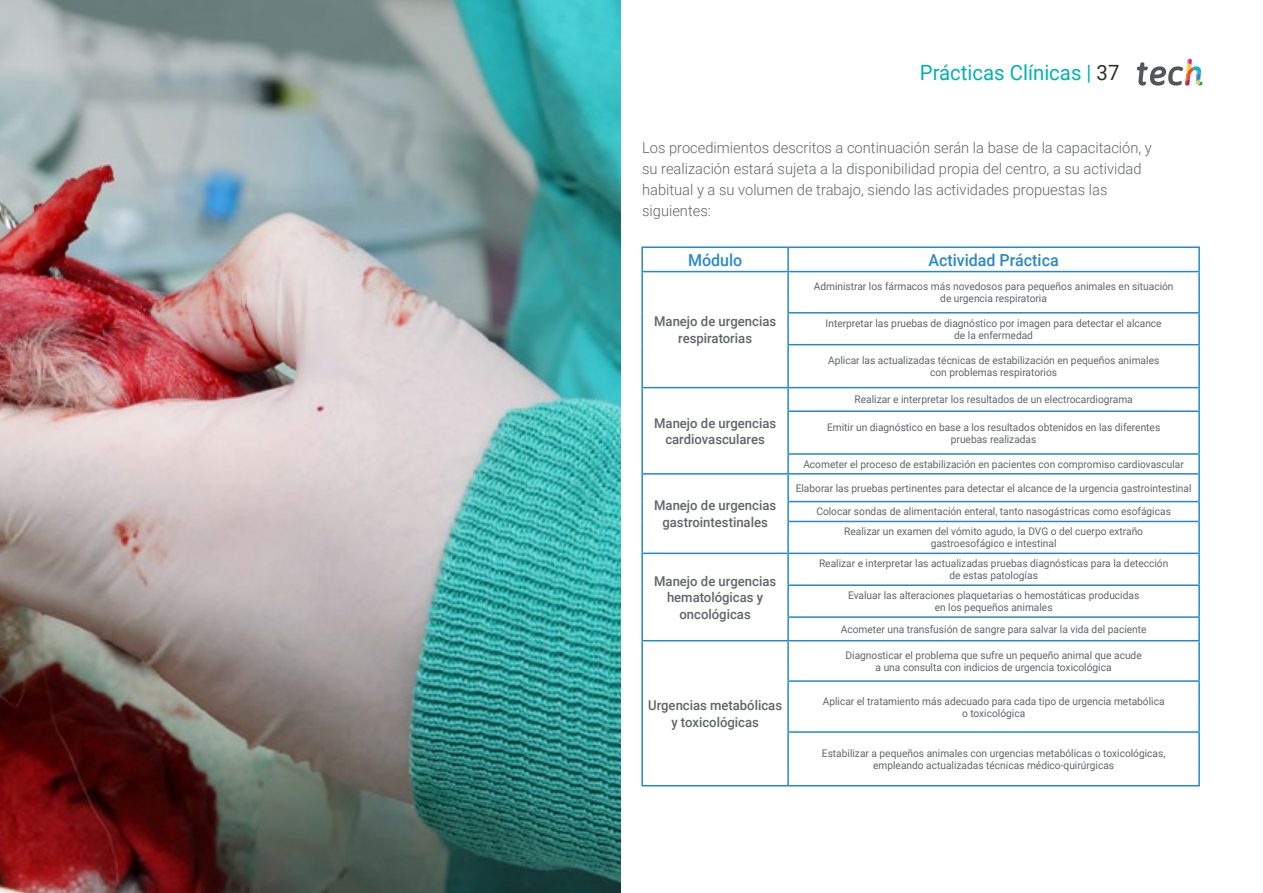
<style>
.page{position:relative;width:1263px;height:893px;background:#fff}
.page>*{position:absolute;margin:0;border:0;box-sizing:border-box;transform-origin:0 0}
.t1{font:21px "Roboto";color:#00b2af}
.t2{font:500 16.5px "Roboto";color:#2988c9}
.t3{font:300 15px/21px "Roboto";color:#61646a}
.t4{font:500 13.5px/16.5px "Roboto";color:#61646a;text-align:center}
.t5{font:10.5px/12px "Roboto";color:#61646a;text-align:center}
.s1{color:#312e20}
</style>
<div class="page">
<img style="left:0;top:0;width:621px;height:893px">
<svg style="left:1137px;top:59px;width:65px;height:27px"></svg>
<hr style="left:641px;top:785px;width:147px;height:1px;background:#2488c9">
<hr style="left:789px;top:473px;width:409px;height:2px;background:#2988c9">
<hr style="left:789px;top:501px;width:409px;height:1px;background:#2988c9">
<hr style="left:789px;top:521px;width:409px;height:1px;background:#2988c9">
<hr style="left:641px;top:246px;width:147px;height:2px;background:#2488c9">
<hr style="left:641px;top:248px;width:2px;height:23px;background:#2488c9">
<hr style="left:787px;top:248px;width:2px;height:23px;background:#2488c9">
<hr style="left:641px;top:554px;width:2px;height:31px;background:#2488c9">
<hr style="left:787px;top:554px;width:2px;height:30px;background:#2488c9">
<hr style="left:641px;top:585px;width:2px;height:32px;background:#2488c9">
<hr style="left:787px;top:586px;width:2px;height:30px;background:#2488c9">
<hr style="left:641px;top:617px;width:2px;height:23px;background:#2488c9">
<hr style="left:787px;top:618px;width:2px;height:22px;background:#2488c9">
<hr style="left:641px;top:641px;width:2px;height:40px;background:#2488c9">
<hr style="left:787px;top:641px;width:2px;height:39px;background:#2488c9">
<hr style="left:641px;top:681px;width:2px;height:51px;background:#2488c9">
<hr style="left:787px;top:682px;width:2px;height:49px;background:#2488c9">
<hr style="left:641px;top:732px;width:2px;height:53px;background:#2488c9">
<hr style="left:787px;top:733px;width:2px;height:52px;background:#2488c9">
<hr style="left:641px;top:271px;width:147px;height:1px;background:#2488c9">
<hr style="left:641px;top:272px;width:2px;height:41px;background:#2488c9">
<hr style="left:787px;top:272px;width:2px;height:40px;background:#2488c9">
<hr style="left:641px;top:313px;width:2px;height:32px;background:#2488c9">
<hr style="left:787px;top:314px;width:2px;height:30px;background:#2488c9">
<hr style="left:641px;top:345px;width:2px;height:42px;background:#2488c9">
<hr style="left:787px;top:345px;width:2px;height:42px;background:#2488c9">
<hr style="left:641px;top:553px;width:147px;height:1px;background:#2488c9">
<hr style="left:641px;top:640px;width:147px;height:1px;background:#2488c9">
<hr style="left:641px;top:387px;width:147px;height:1px;background:#2488c9">
<hr style="left:641px;top:388px;width:2px;height:23px;background:#2488c9">
<hr style="left:787px;top:388px;width:2px;height:22px;background:#2488c9">
<hr style="left:641px;top:411px;width:2px;height:43px;background:#2488c9">
<hr style="left:787px;top:412px;width:2px;height:41px;background:#2488c9">
<svg style="left:641px;top:454px;width:2px;height:19px"></svg>
<svg style="left:787px;top:455px;width:2px;height:18px"></svg>
<hr style="left:641px;top:473px;width:148px;height:2px;background:#2488c9">
<hr style="left:641px;top:475px;width:2px;height:27px;background:#2488c9">
<hr style="left:787px;top:475px;width:2px;height:27px;background:#2488c9">
<svg style="left:641px;top:502px;width:2px;height:19px"></svg>
<svg style="left:787px;top:502px;width:2px;height:19px"></svg>
<hr style="left:641px;top:521px;width:2px;height:32px;background:#2488c9">
<hr style="left:787px;top:521px;width:2px;height:32px;background:#2488c9">
<hr style="left:788px;top:246px;width:412px;height:2px;background:#2488c9">
<hr style="left:1198px;top:248px;width:2px;height:23px;background:#2488c9">
<hr style="left:788px;top:271px;width:412px;height:1px;background:#2488c9">
<hr style="left:1198px;top:272px;width:2px;height:40px;background:#2488c9">
<hr style="left:787px;top:312px;width:413px;height:2px;background:#2488c9">
<hr style="left:1198px;top:314px;width:2px;height:30px;background:#2488c9">
<hr style="left:787px;top:344px;width:413px;height:1px;background:#2488c9">
<hr style="left:1198px;top:345px;width:2px;height:42px;background:#2488c9">
<hr style="left:788px;top:387px;width:412px;height:1px;background:#2488c9">
<hr style="left:1198px;top:388px;width:2px;height:22px;background:#2488c9">
<hr style="left:1198px;top:412px;width:2px;height:41px;background:#2488c9">
<svg style="left:1198px;top:455px;width:2px;height:19px"></svg>
<hr style="left:788px;top:553px;width:412px;height:1px;background:#2488c9">
<hr style="left:787px;top:584px;width:413px;height:2px;background:#2488c9">
<hr style="left:787px;top:616px;width:413px;height:2px;background:#2488c9">
<hr style="left:788px;top:640px;width:412px;height:1px;background:#2488c9">
<hr style="left:787px;top:731px;width:413px;height:2px;background:#2488c9">
<hr style="left:788px;top:785px;width:412px;height:1px;background:#2488c9">
<hr style="left:787px;top:410px;width:413px;height:2px;background:#2488c9">
<hr style="left:787px;top:453px;width:413px;height:2px;background:#2488c9">
<hr style="left:1198px;top:474px;width:2px;height:28px;background:#2488c9">
<svg style="left:1198px;top:502px;width:2px;height:19px"></svg>
<hr style="left:1198px;top:521px;width:2px;height:32px;background:#2488c9">
<hr style="left:1198px;top:733px;width:2px;height:52px;background:#2488c9">
<hr style="left:1198px;top:554px;width:2px;height:30px;background:#2488c9">
<hr style="left:1198px;top:586px;width:2px;height:30px;background:#2488c9">
<hr style="left:1198px;top:618px;width:2px;height:22px;background:#2488c9">
<hr style="left:1198px;top:641px;width:2px;height:39px;background:#2488c9">
<hr style="left:787px;top:680px;width:413px;height:2px;background:#2488c9">
<hr style="left:1198px;top:682px;width:2px;height:49px;background:#2488c9">
<h1 class="t1" style="left:920px;top:57px;width:201px">Prácticas Clínicas | <span class="s1">37</span></h1>
<p class="t3" style="left:642px;top:136px;width:511px">Los procedimientos descritos a continuación serán la base de la capacitación, y su realización estará sujeta a la disponibilidad propia del centro, a su actividad habitual y a su volumen de trabajo, siendo las actividades propuestas las siguientes:</p>
<h2 class="t2" style="left:688px;top:248px;width:56px">Módulo</h2>
<h2 class="t2" style="left:928px;top:248px;width:132px">Actividad Práctica</h2>
<p class="t4" style="left:654px;top:313px;width:124px">Manejo de urgencias respiratorias</p>
<p class="t4" style="left:654px;top:414px;width:124px">Manejo de urgencias cardiovasculares</p>
<p class="t4" style="left:654px;top:497px;width:124px">Manejo de urgencias gastrointestinales</p>
<p class="t4" style="left:654px;top:572px;width:124px">Manejo de urgencias hematológicas y oncológicas</p>
<p class="t4" style="left:648px;top:696px;width:135px">Urgencias metabólicas y toxicológicas</p>
<p class="t5" style="left:814px;top:280px;width:361px">Administrar los fármacos más novedosos para pequeños animales en situación de urgencia respiratoria</p>
<p class="t5" style="left:826px;top:317px;width:338px">Interpretar las pruebas de diagnóstico por imagen para detectar el alcance de la enfermedad</p>
<p class="t5" style="left:828px;top:354px;width:333px">Aplicar las actualizadas técnicas de estabilización en pequeños animales con problemas respiratorios</p>
<p class="t5" style="left:854px;top:393px;width:280px">Realizar e interpretar los resultados de un electrocardiograma</p>
<p class="t5" style="left:827px;top:420px;width:335px">Emitir un diagnóstico en base a los resultados obtenidos en las diferentes pruebas realizadas</p>
<p class="t5" style="left:803px;top:458px;width:382px">Acometer el proceso de estabilización en pacientes con compromiso cardiovascular</p>
<p class="t5" style="left:796px;top:481px;width:397px">Elaborar las pruebas pertinentes para detectar el alcance de la urgencia gastrointestinal</p>
<p class="t5" style="left:816px;top:501px;width:356px;line-height:20px">Colocar sondas de alimentación enteral, tanto nasogástricas como esofágicas<br>Realizar un examen del vómito agudo, la DVG o del cuerpo extraño</p>
<p class="t5" style="left:931px;top:537px;width:127px">gastroesofágico e intestinal</p>
<p class="t5" style="left:819px;top:557px;width:351px">Realizar e interpretar las actualizadas pruebas diagnósticas para la detección de estas patologías</p>
<p class="t5" style="left:848px;top:589px;width:293px">Evaluar las alteraciones plaquetarias o hemostáticas producidas en los pequeños animales</p>
<p class="t5" style="left:841px;top:623px;width:307px">Acometer una transfusión de sangre para salvar la vida del paciente</p>
<p class="t5" style="left:845px;top:649px;width:298px">Diagnosticar el problema que sufre un pequeño animal que acude a una consulta con indicios de urgencia toxicológica</p>
<p class="t5" style="left:823px;top:694px;width:343px">Aplicar el tratamiento más adecuado para cada tipo de urgencia metabólica o toxicológica</p>
<p class="t5" style="left:822px;top:747px;width:345px">Estabilizar a pequeños animales con urgencias metabólicas o toxicológicas, empleando actualizadas técnicas médico-quirúrgicas</p>
</div>
